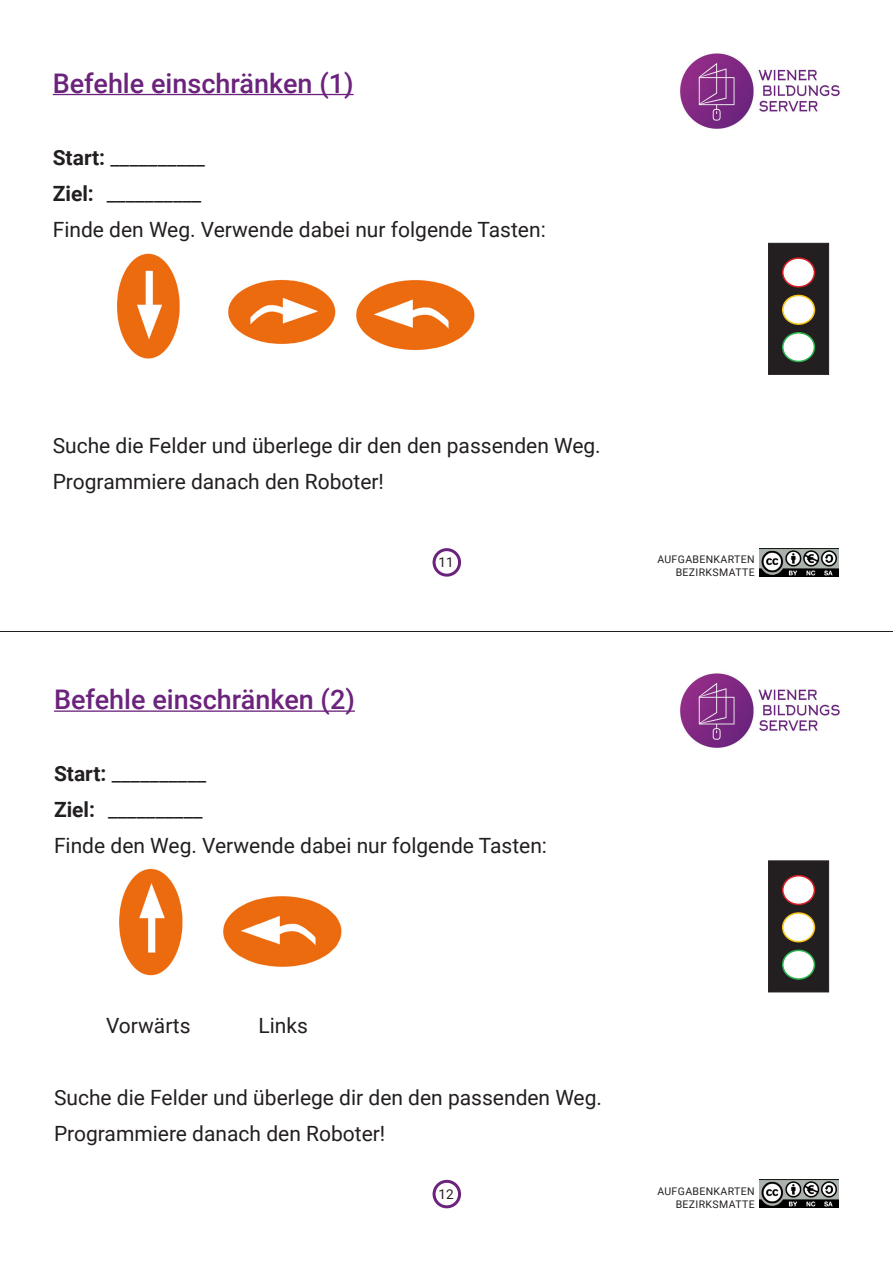
<style>
.page{position:relative;width:893px;height:1263px;background:#fff}
.page>*{position:absolute;margin:0;border:0;box-sizing:border-box;transform-origin:0 0}
.t1{font:500 27px "Roboto";color:#6b237c}
.t2{font:21px/36px "Roboto";color:#231f20}
.t3{font:13.5px "Roboto";color:#231f20}
.t4{font:10.5px/12.6px "Roboto";letter-spacing:.035em;color:#231f20;text-align:right}
.s1{font-weight:700}
</style>
<div class="page">
<img style="left:680px;top:53px;width:160px;height:76px">
<hr style="left:0;top:631px;width:893px;height:1px;background:#231f20">
<img style="left:680px;top:673px;width:160px;height:75px">
<img style="left:759px;top:548px;width:80px;height:28px">
<img style="left:759px;top:1180px;width:80px;height:28px">
<div style="left:433px;top:1180px;width:28px;height:28px;border:3px solid #6b237c;border-radius:50%"></div>
<div style="left:433px;top:548px;width:28px;height:29px;border:3px solid #6b237c;border-radius:50%"></div>
<hr style="left:53px;top:94px;width:301px;height:1px;background:#6b237c">
<hr style="left:54px;top:710px;width:301px;height:2px;background:#6b237c">
<div style="left:768px;top:860px;width:61px;height:132px;background:#231f20"></div>
<div style="left:783px;top:913px;width:31px;height:29px;background:#fff;border-radius:50%"></div>
<div style="left:782px;top:912px;width:33px;height:30px;border:2px solid #f7c617;border-radius:50%"></div>
<div style="left:783px;top:950px;width:31px;height:29px;background:#fff;border-radius:50%"></div>
<div style="left:782px;top:949px;width:33px;height:31px;border:2px solid #28b24b;border-radius:50%"></div>
<div style="left:783px;top:876px;width:31px;height:28px;background:#fff;border-radius:50%"></div>
<div style="left:782px;top:875px;width:33px;height:30px;border:2px solid #db1f25;border-radius:50%"></div>
<img style="left:117px;top:253px;width:63px;height:106px">
<img style="left:228px;top:279px;width:108px;height:65px">
<img style="left:119px;top:868px;width:64px;height:108px">
<div style="left:768px;top:243px;width:61px;height:132px;background:#231f20;border:1px solid #231f20"></div>
<div style="left:783px;top:295px;width:31px;height:29px;background:#fff;border-radius:50%"></div>
<div style="left:782px;top:295px;width:33px;height:30px;border:2px solid #f7c617;border-radius:50%"></div>
<div style="left:783px;top:333px;width:31px;height:28px;background:#fff;border-radius:50%"></div>
<div style="left:782px;top:332px;width:33px;height:30px;border:2px solid #28b24b;border-radius:50%"></div>
<div style="left:783px;top:258px;width:31px;height:29px;background:#fff;border-radius:50%"></div>
<div style="left:782px;top:257px;width:33px;height:31px;border:2px solid #db1f25;border-radius:50%"></div>
<img style="left:223px;top:896px;width:119px;height:71px">
<img style="left:356px;top:280px;width:119px;height:70px">
<p class="t1" style="left:53px;top:64px;width:302px">Befehle einschränken (1)</p>
<p class="t2" style="left:53px;top:138px;width:494px"><span class="s1">Start:</span> __________<br><span class="s1">Ziel:</span> __________<br>Finde den Weg. Verwende dabei nur folgende Tasten:</p>
<p class="t2" style="left:53px;top:426px;width:550px">Suche die Felder und überlege dir den den passenden Weg.<br>Programmiere danach den Roboter!</p>
<p class="t1" style="left:54px;top:681px;width:302px">Befehle einschränken (2)</p>
<p class="t3" style="left:438px;top:553px;width:17px">11</p>
<p class="t2" style="left:54px;top:755px;width:494px"><span class="s1">Start:</span> __________<br><span class="s1">Ziel:</span> __________<br>Finde den Weg. Verwende dabei nur folgende Tasten:</p>
<p class="t4" style="left:657px;top:553px;width:99px">AUFGABENKARTEN<br>BEZIRKSMATTE</p>
<p class="t2" style="left:106px;top:1007px;width:86px">Vorwärts</p>
<p class="t2" style="left:258px;top:1007px;width:51px">Links</p>
<p class="t2" style="left:54px;top:1079px;width:550px">Suche die Felder und überlege dir den den passenden Weg.<br>Programmiere danach den Roboter!</p>
<p class="t3" style="left:438px;top:1185px;width:17px">12</p>
<p class="t4" style="left:657px;top:1184px;width:99px">AUFGABENKARTEN<br>BEZIRKSMATTE</p>
</div>
